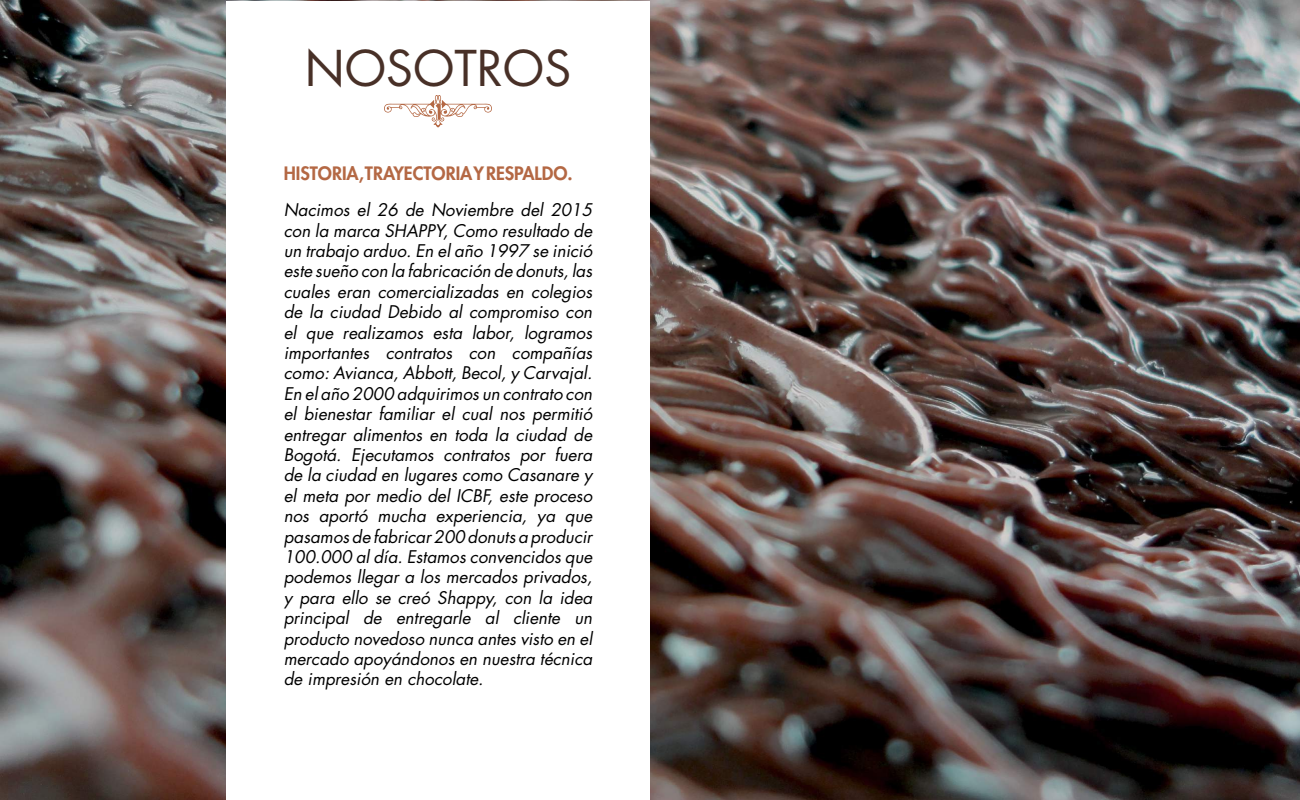
<style>
.page{position:relative;width:1300px;height:800px;background:#fff}
.page>*{position:absolute;margin:0;border:0;box-sizing:border-box;transform-origin:0 0}
.t1{font:48px "Futura Std";color:#483027}
.t2{font:800 18px "Futura Std";color:#b46844}
.t3{font:italic 17px/20.4px "Futura Std";color:#000;text-align:justify}
</style>
<div class="page">
<img style="left:0;top:0;width:1300px;height:800px">
<div style="left:226px;top:1px;width:424px;height:799px;background:#fff"></div>
<svg style="left:384px;top:95px;width:108px;height:32px"></svg>
<h1 class="t1" style="left:305px;top:37px;width:268px">NOSOTROS</h1>
<p class="t2" style="left:284px;top:162px;width:290px">HISTORIA, TRAYECTORIA Y RESPALDO.</p>
<p class="t3" style="left:284px;top:200px;width:310px">Nacimos el 26 de Noviembre del 2015 con la marca SHAPPY, Como resultado de un trabajo arduo. En el año 1997 se inició este sueño con la fabricación de donuts, las cuales eran comercializadas en colegios de la ciudad Debido al compromiso con el que realizamos esta labor, logramos importantes contratos con compañías como: Avianca, Abbott, Becol, y Carvajal.<br>En el año 2000 adquirimos un contrato con el bienestar familiar el cual nos permitió entregar alimentos en toda la ciudad de Bogotá. Ejecutamos contratos por fuera de la ciudad en lugares como Casanare y el meta por medio del ICBF, este proceso nos aportó mucha experiencia, ya que pasamos de fabricar 200 donuts a producir 100.000 al día. Estamos convencidos que podemos llegar a los mercados privados, y para ello se creó Shappy, con la idea principal de entregarle al cliente un producto novedoso nunca antes visto en el mercado apoyándonos en nuestra técnica de impresión en chocolate.</p>
</div>
